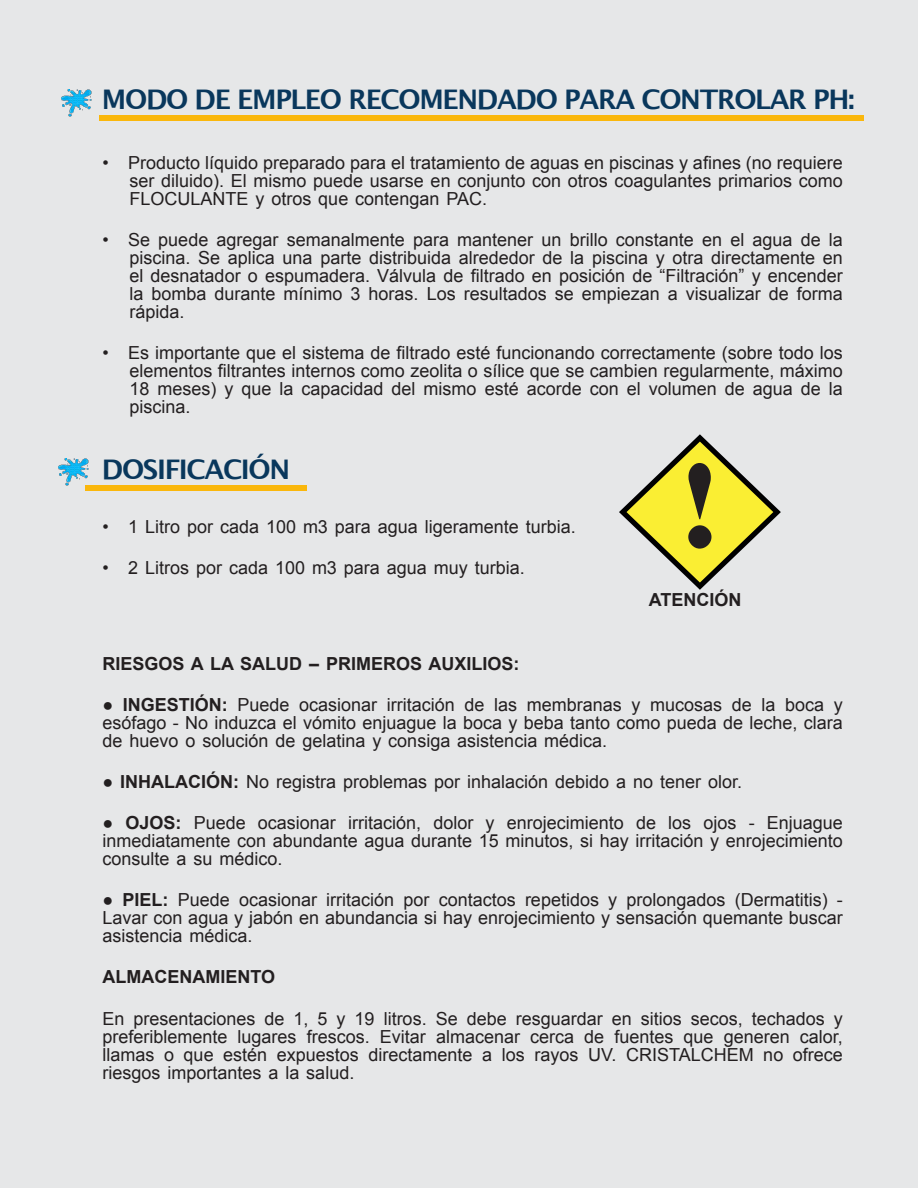
<style>
.page{position:relative;width:918px;height:1188px;background:#e6e7e8}
.page>*{position:absolute;margin:0;border:0;box-sizing:border-box;transform-origin:0 0}
.t1{font:700 27px "Lucida Grande";letter-spacing:-.05em;color:#09375c}
.t2{font:18px/18px "Arial";color:#231f20;text-align:justify}
.t3{font:700 18px "Arial";color:#231f20}
.s1{font-weight:700}
</style>
<div class="page">
<div style="left:99px;top:116px;width:764px;height:5px;background:#fab70c"></div>
<div style="left:86px;top:485px;width:221px;height:6px;background:#fab70c"></div>
<img style="left:62px;top:89px;width:30px;height:27px">
<img style="left:59px;top:458px;width:30px;height:28px">
<svg style="left:619px;top:434px;width:162px;height:156px"></svg>
<h1 class="t1" style="left:102px;top:88px;width:754px">MODO DE EMPLEO RECOMENDADO PARA CONTROLAR PH:</h1>
<p class="t2" style="left:129px;top:156px;width:715px;text-indent:-27px">• Producto líquido preparado para el tratamiento de aguas en piscinas y afines (no requiere ser diluido). El mismo puede usarse en conjunto con otros coagulantes primarios como FLOCULANTE y otros que contengan PAC.</p>
<p class="t2" style="left:129px;top:233px;width:715px;text-indent:-27px">• Se puede agregar semanalmente para mantener un brillo constante en el agua de la piscina. Se aplica una parte distribuida alrededor de la piscina y otra directamente en el desnatador o espumadera. Válvula de filtrado en posición de “Filtración” y encender la bomba durante mínimo 3 horas. Los resultados se empiezan a visualizar de forma rápida.</p>
<p class="t2" style="left:129px;top:346px;width:715px;text-indent:-27px">• Es importante que el sistema de filtrado esté funcionando correctamente (sobre todo los elementos filtrantes internos como zeolita o sílice que se cambien regularmente, máximo 18 meses) y que la capacidad del mismo esté acorde con el volumen de agua de la piscina.</p>
<h1 class="t1" style="left:102px;top:457px;width:190px">DOSIFICACIÓN</h1>
<p class="t2" style="left:102px;top:519px;width:475px">• 1 Litro por cada 100 m3 para agua ligeramente turbia.</p>
<p class="t2" style="left:102px;top:560px;width:424px">• 2 Litros por cada 100 m3 para agua muy turbia.</p>
<p class="t3" style="left:649px;top:593px;width:94px">ATENCIÓN</p>
<p class="t3" style="left:102px;top:657px;width:419px">RIESGOS A LA SALUD – PRIMEROS AUXILIOS:</p>
<p class="t2" style="left:102px;top:697px;width:742px">● <span class="s1">INGESTIÓN:</span> Puede ocasionar irritación de las membranas y mucosas de la boca y esófago - No induzca el vómito enjuague la boca y beba tanto como pueda de leche, clara de huevo o solución de gelatina y consiga asistencia médica.</p>
<p class="t2" style="left:102px;top:774px;width:641px">● <span class="s1">INHALACIÓN:</span> No registra problemas por inhalación debido a no tener olor.</p>
<p class="t2" style="left:102px;top:816px;width:742px">● <span class="s1">OJOS:</span> Puede ocasionar irritación, dolor y enrojecimiento de los ojos - Enjuague inmediatamente con abundante agua durante 15 minutos, si hay irritación y enrojecimiento consulte a su médico.</p>
<p class="t2" style="left:102px;top:893px;width:742px">● <span class="s1">PIEL:</span> Puede ocasionar irritación por contactos repetidos y prolongados (Dermatitis) - Lavar con agua y jabón en abundancia si hay enrojecimiento y sensación quemante buscar asistencia médica.</p>
<p class="t3" style="left:102px;top:970px;width:174px">ALMACENAMIENTO</p>
<p class="t2" style="left:102px;top:1011px;width:742px">En presentaciones de 1, 5 y 19 litros. Se debe resguardar en sitios secos, techados y preferiblemente lugares frescos. Evitar almacenar cerca de fuentes que generen calor, llamas o que estén expuestos directamente a los rayos UV. CRISTALCHEM no ofrece riesgos importantes a la salud.</p>
</div>
